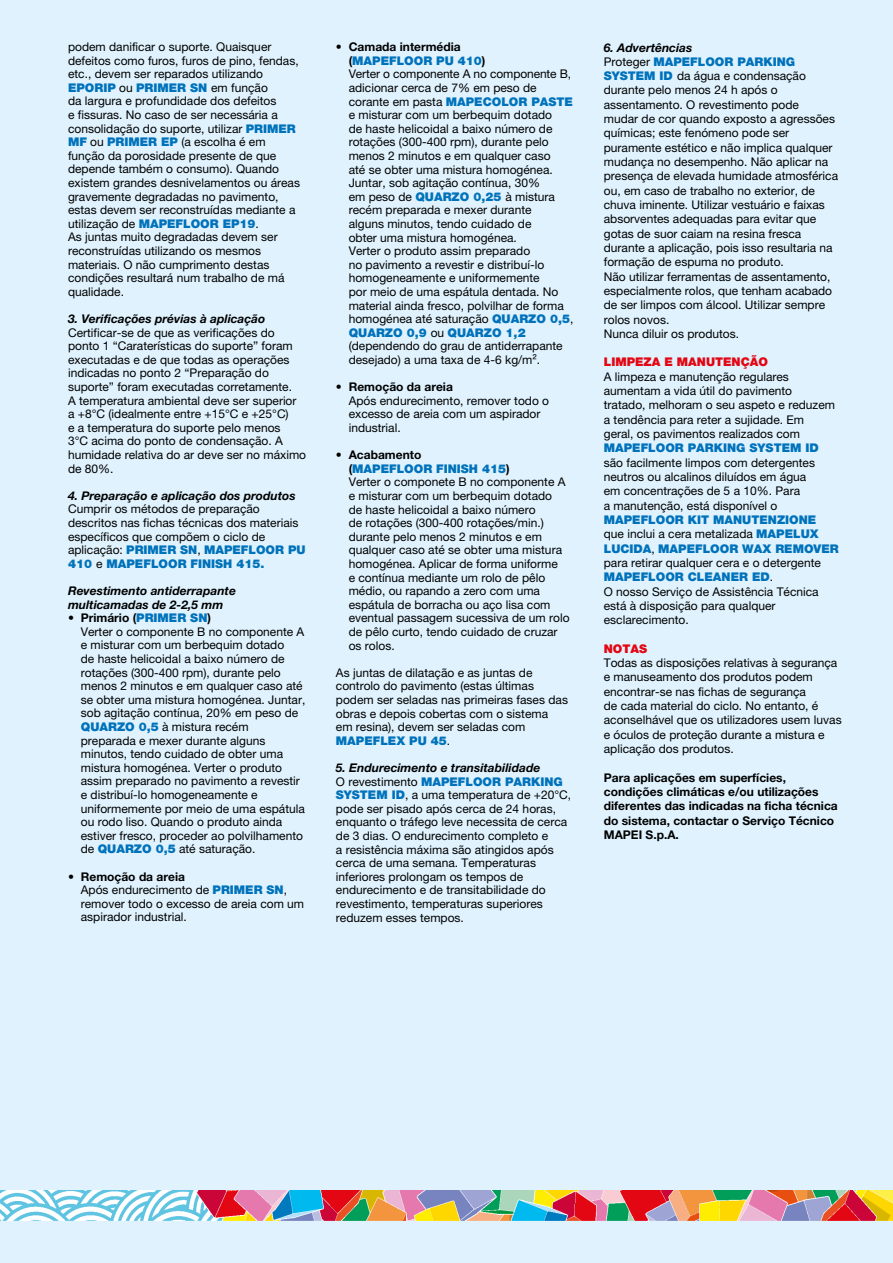
<style>
.page{position:relative;width:893px;height:1263px;background:#dff2fd}
.page>*{position:absolute;margin:0;border:0;box-sizing:border-box;transform-origin:0 0}
.t1{font:12px/13.6px "Helvetica Neue LTW1 G";color:#000}
.t2{font:700 12px/14.2px "Helvetica Neue LTW1 G";color:#000}
.t3{font:italic 700 12px/13.6px "Helvetica Neue LTW1 G";color:#000}
.t4{font:900 12px "Helvetica Neue LTW1 G";color:#0072bb}
.t5{font:900 12px "Helvetica Neue LTW1 G";color:#e30613}
.s1{font-weight:900;color:#0072bb}
.s2{font-weight:700}
.s3{font-weight:700;font-style:italic}
</style>
<div class="page">
<img style="left:0;top:1191px;width:893px;height:29px">
<p class="t1" style="left:68px;top:40px;width:234px">podem danificar o suporte. Quaisquer defeitos como furos, furos de pino, fendas, etc., devem ser reparados utilizando <span class="s1">EPORIP</span> ou <span class="s1">PRIMER SN</span> em função<br>da largura e profundidade dos defeitos<br>e fissuras. No caso de ser necessária a consolidação do suporte, utilizar <span class="s1">PRIMER MF</span> ou <span class="s1">PRIMER EP</span> (a escolha é em função da porosidade presente de que depende também o consumo). Quando existem grandes desnivelamentos ou áreas gravemente degradadas no pavimento, estas devem ser reconstruídas mediante a utilização de <span class="s1">MAPEFLOOR EP19</span>.<br>As juntas muito degradadas devem ser reconstruídas utilizando os mesmos materiais. O não cumprimento destas condições resultará num trabalho de má qualidade.</p>
<p class="t3" style="left:68px;top:312px;width:199px">3. Verificações prévias à aplicação</p>
<p class="t1" style="left:68px;top:325px;width:240px">Certificar-se de que as verificações do ponto 1 “Caraterísticas do suporte” foram executadas e de que todas as operações indicadas no ponto 2 “Preparação do suporte” foram executadas corretamente.<br>A temperatura ambiental deve ser superior<br>a +8°C (idealmente entre +15°C e +25°C)<br>e a temperatura do suporte pelo menos<br>3°C acima do ponto de condensação. A humidade relativa do ar deve ser no máximo de 80%.</p>
<p class="t3" style="left:68px;top:489px;width:229px">4. Preparação e aplicação dos produtos</p>
<p class="t1" style="left:68px;top:502px;width:239px">Cumprir os métodos de preparação descritos nas fichas técnicas dos materiais específicos que compõem o ciclo de aplicação: <span class="s1">PRIMER SN</span>, <span class="s1">MAPEFLOOR PU 410</span> e <span class="s1">MAPEFLOOR FINISH 415.</span></p>
<p class="t3" style="left:68px;top:584px;width:169px">Revestimento antiderrapante multicamadas de 2-2,5 mm</p>
<p class="t1" style="left:81px;top:611px;width:226px;text-indent:-13px">• <span class="s2">Primário (</span><span class="s1">PRIMER SN</span><span class="s2">)<br></span>Verter o componente B no componente A e misturar com um berbequim dotado<br>de haste helicoidal a baixo número de rotações (300-400 rpm), durante pelo menos 2 minutos e em qualquer caso até se obter uma mistura homogénea. Juntar, sob agitação contínua, 20% em peso de <span class="s1">QUARZO 0,5</span> à mistura recém preparada e mexer durante alguns minutos, tendo cuidado de obter uma mistura homogénea. Verter o produto assim preparado no pavimento a revestir e distribuí-lo homogeneamente e uniformemente por meio de uma espátula ou rodo liso. Quando o produto ainda estiver fresco, proceder ao polvilhamento de <span class="s1">QUARZO 0,5</span> até saturação.</p>
<p class="t1" style="left:81px;top:869px;width:225px;text-indent:-13px">• <span class="s2">Remoção da areia<br></span>Após endurecimento de <span class="s1">PRIMER SN</span>, remover todo o excesso de areia com um aspirador industrial.</p>
<p class="t1" style="left:349px;top:40px;width:226px;text-indent:-13px">• <span class="s2">Camada intermédia<br>(</span><span class="s1">MAPEFLOOR PU 410</span><span class="s2">)<br></span>Verter o componente A no componente B, adicionar cerca de 7% em peso de corante em pasta <span class="s1">MAPECOLOR PASTE </span>e misturar com um berbequim dotado<br>de haste helicoidal a baixo número de rotações (300-400 rpm), durante pelo menos 2 minutos e em qualquer caso<br>até se obter uma mistura homogénea.<br>Juntar, sob agitação contínua, 30%<br>em peso de <span class="s1">QUARZO 0,25</span> à mistura recém preparada e mexer durante<br>alguns minutos, tendo cuidado de<br>obter uma mistura homogénea.<br>Verter o produto assim preparado<br>no pavimento a revestir e distribuí-lo homogeneamente e uniformemente<br>por meio de uma espátula dentada. No material ainda fresco, polvilhar de forma homogénea até saturação <span class="s1">QUARZO 0,5</span>, <span class="s1">QUARZO 0,9</span> ou <span class="s1">QUARZO 1,2 </span>(dependendo do grau de antiderrapante desejado) a uma taxa de 4-6 kg/m².</p>
<p class="t1" style="left:349px;top:380px;width:202px;text-indent:-13px">• <span class="s2">Remoção da areia<br></span>Após endurecimento, remover todo o excesso de areia com um aspirador industrial.</p>
<p class="t1" style="left:349px;top:448px;width:222px;text-indent:-13px">• <span class="s2">Acabamento<br>(</span><span class="s1">MAPEFLOOR FINISH 415</span><span class="s2">)<br></span>Verter o componete B no componente A e misturar com um berbequim dotado<br>de haste helicoidal a baixo número<br>de rotações (300-400 rotações/min.) durante pelo menos 2 minutos e em qualquer caso até se obter uma mistura homogénea. Aplicar de forma uniforme<br>e contínua mediante um rolo de pêlo médio, ou rapando a zero com uma espátula de borracha ou aço lisa com eventual passagem sucessiva de um rolo de pêlo curto, tendo cuidado de cruzar os rolos.</p>
<p class="t1" style="left:336px;top:665px;width:234px">As juntas de dilatação e as juntas de controlo do pavimento (estas últimas podem ser seladas nas primeiras fases das obras e depois cobertas com o sistema<br>em resina), devem ser seladas com <span class="s1">MAPEFLEX PU 45</span>.</p>
<p class="t1" style="left:336px;top:761px;width:237px"><span class="s3">5. Endurecimento e transitabilidade<br></span>O revestimento <span class="s1">MAPEFLOOR PARKING SYSTEM ID</span>, a uma temperatura de +20°C, pode ser pisado após cerca de 24 horas, enquanto o tráfego leve necessita de cerca de 3 dias. O endurecimento completo e<br>a resistência máxima são atingidos após cerca de uma semana. Temperaturas inferiores prolongam os tempos de endurecimento e de transitabilidade do revestimento, temperaturas superiores reduzem esses tempos.</p>
<p class="t1" style="left:604px;top:40px;width:236px;line-height:14.2px"><span class="s3">6. Advertências<br></span>Proteger <span class="s1">MAPEFLOOR PARKING SYSTEM ID</span> da água e condensação durante pelo menos 24 h após o assentamento. O revestimento pode<br>mudar de cor quando exposto a agressões químicas; este fenómeno pode ser puramente estético e não implica qualquer mudança no desempenho. Não aplicar na presença de elevada humidade atmosférica ou, em caso de trabalho no exterior, de chuva iminente. Utilizar vestuário e faixas absorventes adequadas para evitar que gotas de suor caiam na resina fresca durante a aplicação, pois isso resultaria na formação de espuma no produto.<br>Não utilizar ferramentas de assentamento, especialmente rolos, que tenham acabado de ser limpos com álcool. Utilizar sempre rolos novos.<br>Nunca diluir os produtos.</p>
<p class="t5" style="left:604px;top:355px;width:166px">LIMPEZA E MANUTENÇÃO</p>
<p class="t1" style="left:604px;top:369px;width:233px;line-height:14.2px">A limpeza e manutenção regulares aumentam a vida útil do pavimento tratado, melhoram o seu aspeto e reduzem a tendência para reter a sujidade. Em geral, os pavimentos realizados com</p>
<p class="t4" style="left:604px;top:441px;width:216px">MAPEFLOOR PARKING SYSTEM ID</p>
<p class="t1" style="left:604px;top:455px;width:213px;line-height:14.2px">são facilmente limpos com detergentes neutros ou alcalinos diluídos em água em concentrações de 5 a 10%. Para<br>a manutenção, está disponível o</p>
<p class="t1" style="left:604px;top:512px;width:236px;line-height:14.2px"><span class="s1">MAPEFLOOR KIT MANUTENZIONE </span>que inclui a cera metalizada <span class="s1">MAPELUX<br>LUCIDA</span>, <span class="s1">MAPEFLOOR WAX REMOVER </span>para retirar qualquer cera e o detergente<br><span class="s1">MAPEFLOOR CLEANER ED</span>.<br>O nosso Serviço de Assistência Técnica está à disposição para qualquer esclarecimento.</p>
<p class="t5" style="left:604px;top:641px;width:45px">NOTAS</p>
<p class="t1" style="left:604px;top:656px;width:239px;line-height:14.2px">Todas as disposições relativas à segurança e manuseamento dos produtos podem encontrar-se nas fichas de segurança<br>de cada material do ciclo. No entanto, é aconselhável que os utilizadores usem luvas e óculos de proteção durante a mistura e aplicação dos produtos.</p>
<p class="t2" style="left:604px;top:770px;width:235px">Para aplicações em superfícies, condições climáticas e/ou utilizações diferentes das indicadas na ficha técnica do sistema, contactar o Serviço Técnico MAPEI S.p.A.</p>
</div>
